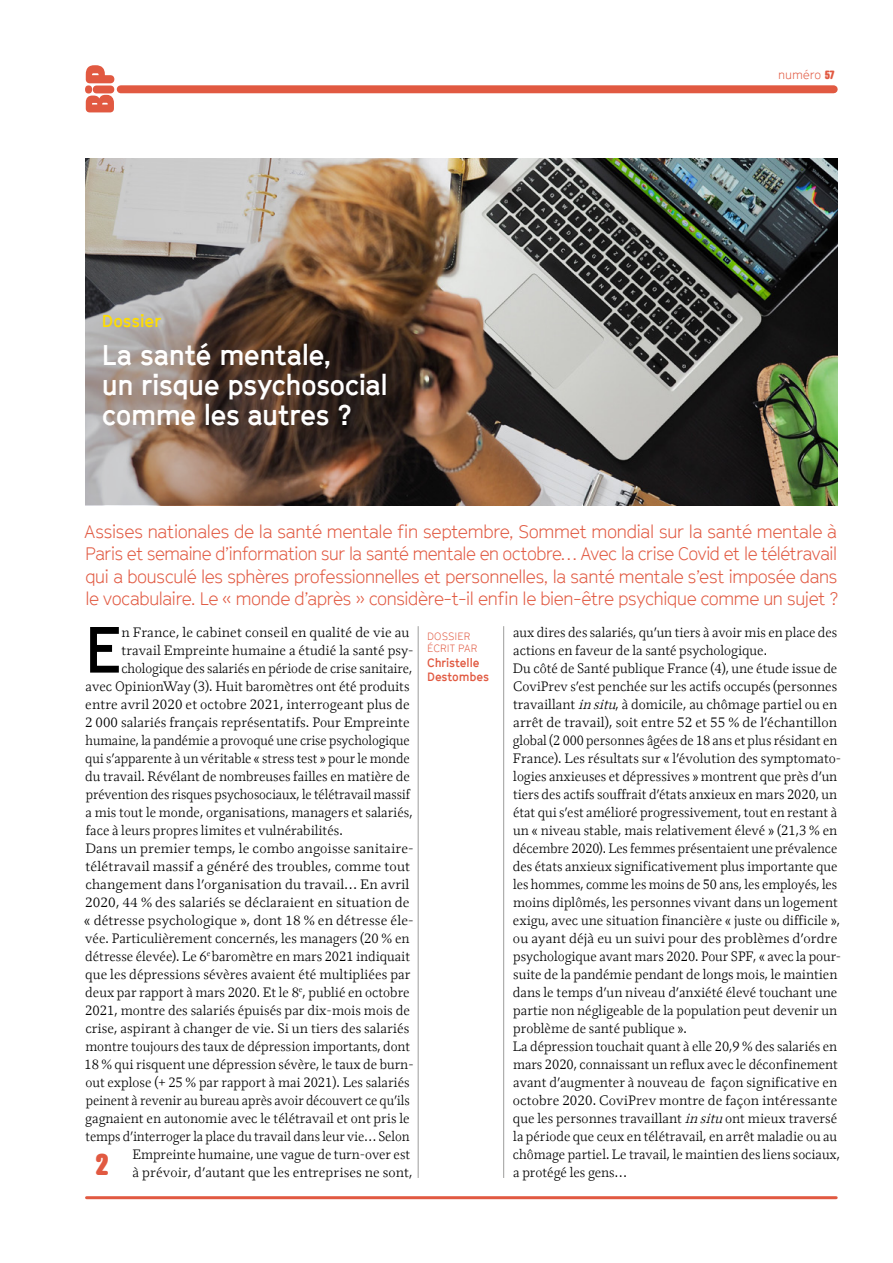
<style>
.page{position:relative;width:893px;height:1263px;background:#fff}
.page>*{position:absolute;margin:0;border:0;box-sizing:border-box;transform-origin:0 0}
.t1{font:700 64.2px "GT Cinetype";color:#000}
.t2{font:700 30px "Anchor";color:#e15941}
.t3{font:700 28.35px/29.8px "GT Cinetype";letter-spacing:-.025em;color:#fff}
.t4{font:300 18px/22.5px "GT Cinetype";letter-spacing:-.045em;color:#e15941;text-align:justify}
.t5{font:700 17.1px "GT Cinetype";color:#fd0}
.t6{font:300 13.5px/18px "FM";color:#000}
.t7{font:300 13.5px "FM";color:#000;scale:.95 1}
.t8{font:300 13.5px "FM";color:#000;scale:.96 1}
.t9{font:700 12px/14.4px "GT Cinetype";color:#e15941}
.t10{font:300 12px "GT Cinetype";color:#e15941}
.t11{font:300 10.5px/12.6px "GT Cinetype";letter-spacing:.015em;color:#e15941}
.s1{font-family:"Anchor";font-weight:700}
.s2{font-style:italic}
</style>
<div class="page">
<img style="left:462px;top:158px;width:376px;height:347px">
<img style="left:85px;top:158px;width:377px;height:347px">
<svg style="left:85px;top:65px;width:29px;height:47px"></svg>
<div style="left:121px;top:85px;width:713px;height:8px;background:#e15941"></div>
<hr style="left:87px;top:1196px;width:749px;height:3px;background:#e15941">
<hr style="left:503px;top:626px;width:1px;height:552px;background:#9d9d9c">
<hr style="left:418px;top:626px;width:1px;height:552px;background:#9d9d9c">
<p class="t5" style="left:102px;top:310px;width:61px">Dossier</p>
<h3 class="t3" style="left:102px;top:340px;width:287px">La santé mentale,<br>un risque psychosocial comme les autres ?</h3>
<p class="t10" style="left:778px;top:68px;width:58px">numéro <span class="s1">57</span></p>
<p class="t4" style="left:84px;top:520px;width:756px">Assises nationales de la santé mentale fin septembre, Sommet mondial sur la santé mentale à Paris et semaine d’information sur la santé mentale en octobre… Avec la crise Covid et le télétravail qui a bousculé les sphères professionnelles et personnelles, la santé mentale s’est imposée dans le vocabulaire. Le « monde d’après » considère-t-il enfin le bien-être psychique comme un sujet ?</p>
<p class="t6" style="left:513px;top:623px;width:330px">aux dires des salariés, qu’un tiers à avoir mis en place des actions en faveur de la santé psychologique.<br>Du côté de Santé publique France (4), une étude issue de CoviPrev s’est penchée sur les actifs occupés (personnes travaillant <span class="s2">insitu</span>, à domicile, au chômage partiel ou en arrêt de travail), soit entre 52 et 55 % de l’échantillon global (2 000 personnes âgées de 18 ans et plus résidant en France). Les résultats sur « l’évolution des symptomato&shy;logies anxieuses et dépressives » montrent que près d’un tiers des actifs souffrait d’états anxieux en mars 2020, un état qui s’est amélioré progressivement, tout en restant à un « niveau stable, mais relativement élevé » (21,3 % en décembre 2020). Les femmes présentaient une prévalence des états anxieux significativement plus importante que les hommes, comme les moins de 50 ans, les employés, les moins diplômés, les personnes vivant dans un logement exigu, avec une situation financière « juste ou difficile », ou ayant déjà eu un suivi pour des problèmes d’ordre psychologique avant mars 2020. Pour SPF, « avec la pour&shy;suite de la pandémie pendant de longs mois, le maintien dans le temps d’un niveau d’anxiété élevé touchant une partie non négligeable de la population peut devenir un problème de santé publique ».<br>La dépression touchait quant à elle 20,9 % des salariés en mars 2020, connaissant un reflux avec le déconfinement avant d’augmenter à nouveau de façon significative en octobre 2020. CoviPrev montre de façon intéressante que les personnes travaillant <span class="s2">insitu</span>ont mieux traversé la période que ceux en télétravail, en arrêt maladie ou au chômage partiel. Le travail, le maintien des liens sociaux, a protégé les gens…</p>
<h1 class="t1" style="left:85px;top:611px;width:38px">E</h1>
<p class="t6" style="left:121px;top:623px;width:290px">n France, le cabinet conseil en qualité de vie au</p>
<p class="t11" style="left:427px;top:629px;width:52px">DOSSIER<br>ÉCRIT PAR</p>
<p class="t9" style="left:427px;top:655px;width:63px">Christelle<br>Destombes</p>
<p class="t6" style="left:122px;top:641px;width:294px">travail Empreinte humaine a étudié la santé psy-</p>
<p class="t8" style="left:121px;top:659px;width:305px">chologique des salariés en période de crise sanitaire,</p>
<p class="t6" style="left:86px;top:677px;width:325px">avec OpinionWay (3). Huit baromètres ont été produits</p>
<p class="t6" style="left:85px;top:695px;width:326px">entre avril 2020 et octobre 2021, interrogeant plus de</p>
<p class="t6" style="left:85px;top:713px;width:326px">2 000 salariés français représentatifs. Pour Empreinte</p>
<p class="t7" style="left:86px;top:731px;width:343px">humaine, la pandémie a provoqué une crise psychologique</p>
<p class="t8" style="left:85px;top:749px;width:339px">qui s’apparente à un véritable « stress test » pour le monde</p>
<p class="t6" style="left:85px;top:767px;width:326px">du travail. Révélant de nombreuses failles en matière de</p>
<p class="t7" style="left:86px;top:785px;width:343px">prévention des risques psychosociaux, le télétravail massif</p>
<p class="t6" style="left:86px;top:803px;width:329px">a mis tout le monde, organisations, managers et salariés,</p>
<p class="t6" style="left:86px;top:821px;width:258px">face à leurs propres limites et vulnérabilités.</p>
<p class="t6" style="left:85px;top:839px;width:330px">Dans un premier temps, le combo angoisse sanitaire-</p>
<p class="t6" style="left:86px;top:857px;width:326px">télétravail massif a généré des troubles, comme tout</p>
<p class="t6" style="left:85px;top:875px;width:326px">changement dans l’organisation du travail… En avril</p>
<p class="t6" style="left:85px;top:893px;width:326px">2020, 44 % des salariés se déclaraient en situation de</p>
<p class="t6" style="left:84px;top:911px;width:331px">« détresse psychologique », dont 18 % en détresse éle-</p>
<p class="t6" style="left:85px;top:929px;width:326px">vée. Particulièrement concernés, les managers (20 % en</p>
<p class="t6" style="left:85px;top:947px;width:326px">détresse élevée). Le 6<sup>e</sup> baromètre en mars 2021 indiquait</p>
<p class="t6" style="left:85px;top:965px;width:327px">que les dépressions sévères avaient été multipliées par</p>
<p class="t6" style="left:85px;top:983px;width:326px">deux par rapport à mars 2020. Et le 8<sup>e</sup>, publié en octobre</p>
<p class="t6" style="left:85px;top:1001px;width:326px">2021, montre des salariés épuisés par dix-mois mois de</p>
<p class="t6" style="left:85px;top:1019px;width:326px">crise, aspirant à changer de vie. Si un tiers des salariés</p>
<p class="t6" style="left:85px;top:1037px;width:326px">montre toujours des taux de dépression importants, dont</p>
<p class="t6" style="left:85px;top:1055px;width:331px">18 % qui risquent une dépression sévère, le taux de burn-</p>
<p class="t6" style="left:85px;top:1073px;width:326px">out explose (+ 25 % par rapport à mai 2021). Les salariés</p>
<p class="t7" style="left:86px;top:1091px;width:342px">peinent à revenir au bureau après avoir découvert ce qu’ils</p>
<p class="t6" style="left:85px;top:1109px;width:326px">gagnaient en autonomie avec le télétravail et ont pris le</p>
<p class="t7" style="left:86px;top:1127px;width:343px">temps d’interroger la place du travail dans leur vie… Selon</p>
<p class="t6" style="left:132px;top:1145px;width:279px">Empreinte humaine, une vague de turn-over est</p>
<h2 class="t2" style="left:96px;top:1147px;width:14px">2</h2>
<p class="t6" style="left:133px;top:1163px;width:282px">à prévoir, d’autant que les entreprises ne sont,</p>
</div>
